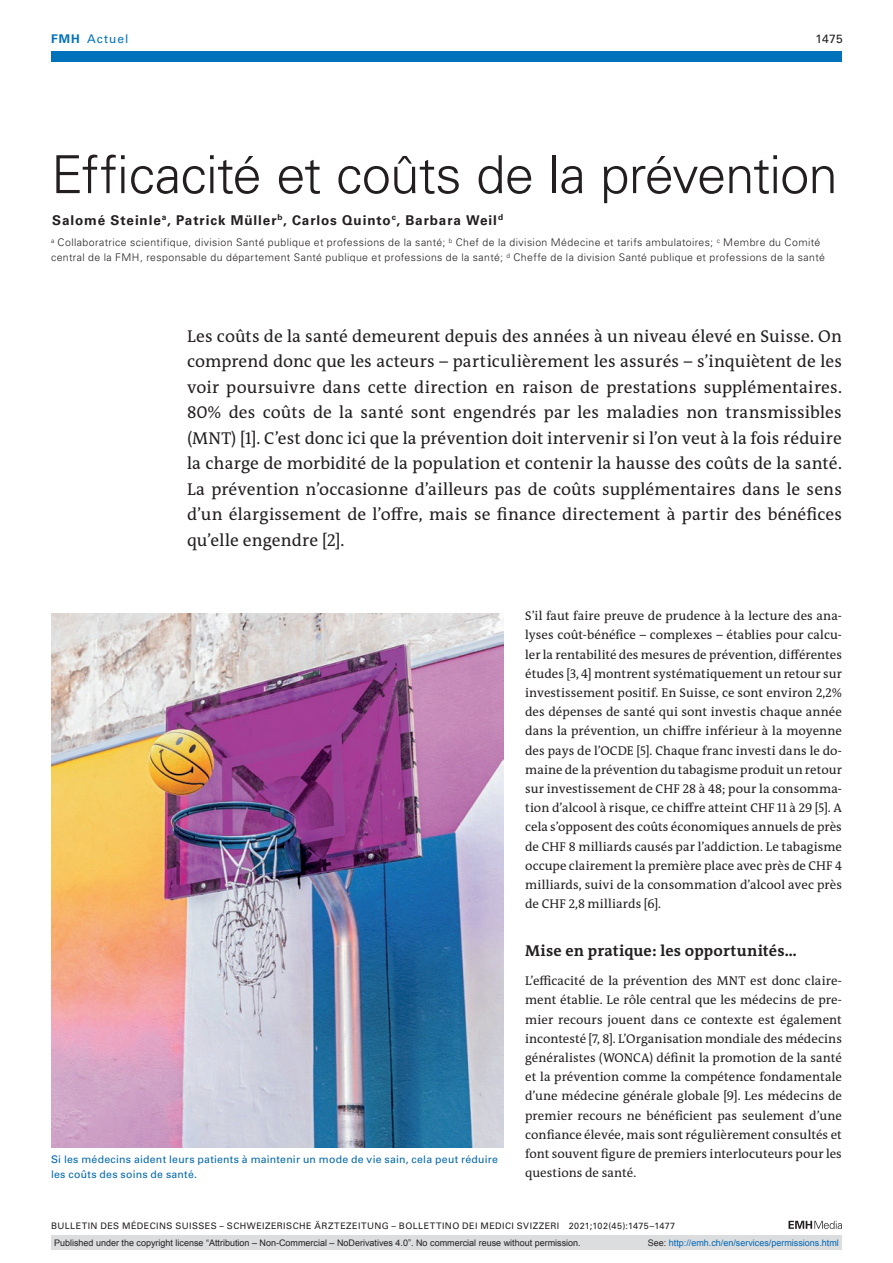
<style>
.page{position:relative;width:893px;height:1263px;background:#fff}
.page>*{position:absolute;margin:0;border:0;box-sizing:border-box;transform-origin:0 0}
.article-title{font:300 52.5px "Univers LT Std";letter-spacing:-.015em;color:#231f20}
.section-pl{font:17.25px/25.5px "The Antiqua B W5 Plain";letter-spacing:.01em;color:#231f20;text-align:justify}
.section-h1{font:700 15.75px "The Antiqua B W7";letter-spacing:.015em;color:#231f20}
.author-notes{font:700 13.5px "Univers LT Std";letter-spacing:.065em;color:#231f20}
.section-pn{font:12.75px/19.2px "The Antiqua B W5 Plain";letter-spacing:.005em;color:#231f20;text-align:justify}
.ressort{font:12px "Univers LT Std";letter-spacing:.085em;color:#0072bc}
.ressort-2{font:12px "Univers LT Std";color:#231f20}
.aff{font:300 10.5px/15px "Univers LT Std";letter-spacing:.04em;color:#231f20}
.fig-caption{font:10.5px/15.8px "Univers LT Std";letter-spacing:.025em;color:#0067aa}
.t1{font:9px "Arial";color:#231f20}
.fusszeile{font:9px "Univers LT Std";letter-spacing:.045em;color:#231f20}
.t2{font:9px "Arial";color:#0066b3}
.s1{font-weight:700}
.s2{color:#231f20}
</style>
<div class="page">
<svg style="left:788px;top:1221px;width:54px;height:8px"></svg>
<img style="left:51px;top:614px;width:453px;height:533px">
<div style="left:51px;top:51px;width:791px;height:11px;background:#0072bc"></div>
<div style="left:51px;top:1235px;width:791px;height:15px;background:#dcdddf"></div>
<p class="ressort" style="left:51px;top:31px;width:79px"><span class="s1">FMH</span> Actuel</p>
<p class="ressort-2" style="left:815px;top:31px;width:29px">1475</p>
<p class="article-title" style="left:51px;top:143px;width:788px">Efficacité et coûts de la prévention</p>
<p class="author-notes" style="left:52px;top:212px;width:452px">Salomé Steinle<sup>a</sup>, Patrick Müller<sup>b</sup>, Carlos Quinto<sup>c</sup>, Barbara Weil<sup>d</sup></p>
<p class="aff" style="left:51px;top:235px;width:775px"><sup>a</sup> Collaboratrice scientifique, division Santé publique et professions de la santé; <sup>b</sup> Chef de la division Médecine et tarifs ambulatoires; <sup>c</sup> Membre du Comité central de la FMH, responsable du département Santé publique et professions de la santé; <sup>d</sup> Cheffe de la division Santé publique et professions de la santé</p>
<p class="section-pl" style="left:187px;top:323px;width:656px">Les coûts de la santé demeurent depuis des années à un niveau élevé en Suisse. On comprend donc que les acteurs – particulièrement les assurés – s’inquiètent de les voir poursuivre dans cette direction en raison de prestations supplémentaires.<br>80% des coûts de la santé sont engendrés par les maladies non transmissibles (MNT) [1]. C’est donc ici que la prévention doit intervenir si l’on veut à la fois réduire la charge de morbidité de la population et contenir la hausse des coûts de la santé.<br>La prévention n’occasionne d’ailleurs pas de coûts supplémentaires dans le sens d’un élargissement de l’offre, mais se finance directement à partir des bénéfices qu’elle engendre [2].</p>
<p class="fig-caption" style="left:51px;top:1151px;width:449px">Si les médecins aident leurs patients à maintenir un mode de vie sain, cela peut réduire les coûts des soins de santé.</p>
<p class="section-pn" style="left:525px;top:606px;width:318px">S’il faut faire preuve de prudence à la lecture des ana&shy;lyses coût-bénéfice – complexes – établies pour calcu&shy;ler la rentabilité des mesures de prévention, différentes études [3, 4] montrent systématiquement un retour sur investissement positif. En Suisse, ce sont environ 2,2% des dépenses de santé qui sont investis chaque année dans la prévention, un chiffre inférieur à la moyenne des pays de l’OCDE [5]. Chaque franc investi dans le do&shy;maine de la prévention du tabagisme produit un retour sur investissement de CHF 28 à 48; pour la consomma&shy;tion d’alcool à risque, ce chiffre atteint CHF 11 à 29 [5]. A cela s’opposent des coûts économiques annuels de près de CHF 8 milliards causés par l’addiction. Le tabagisme occupe clairement la première place avec près de CHF 4 milliards, suivi de la consommation d’alcool avec près de CHF 2,8 milliards [6].</p>
<p class="section-h1" style="left:525px;top:941px;width:273px">Mise en pratique: les opportunités…</p>
<p class="section-pn" style="left:525px;top:971px;width:318px">L’efficacité de la prévention des MNT est donc claire&shy;ment établie. Le rôle central que les médecins de pre&shy;mier recours jouent dans ce contexte est également incontesté [7, 8]. L’Organisation mondiale des médecins généralistes (WONCA) définit la promotion de la santé et la prévention comme la compétence fondamentale d’une médecine générale globale [9]. Les médecins de premier recours ne bénéficient pas seulement d’une confiance élevée, mais sont régulièrement consultés et font souvent figure de premiers interlocuteurs pour les questions de santé.</p>
<p class="fusszeile" style="left:51px;top:1220px;width:626px">BULLETIN DES MÉDECINS SUISSES – SCHWEIZERISCHE ÄRZTEZEITUNG – BOLLETTINO DEI MEDICI SVIZZERI 2021;102(45):1475–1477</p>
<p class="t1" style="left:54px;top:1237px;width:528px">Published under the copyright license “Attribution – Non-Commercial – NoDerivatives 4.0”. No commercial reuse without permission.</p>
<p class="t2" style="left:648px;top:1237px;width:193px"><span class="s2">See:</span> http://emh.ch/en/services/permissions.html</p>
</div>
